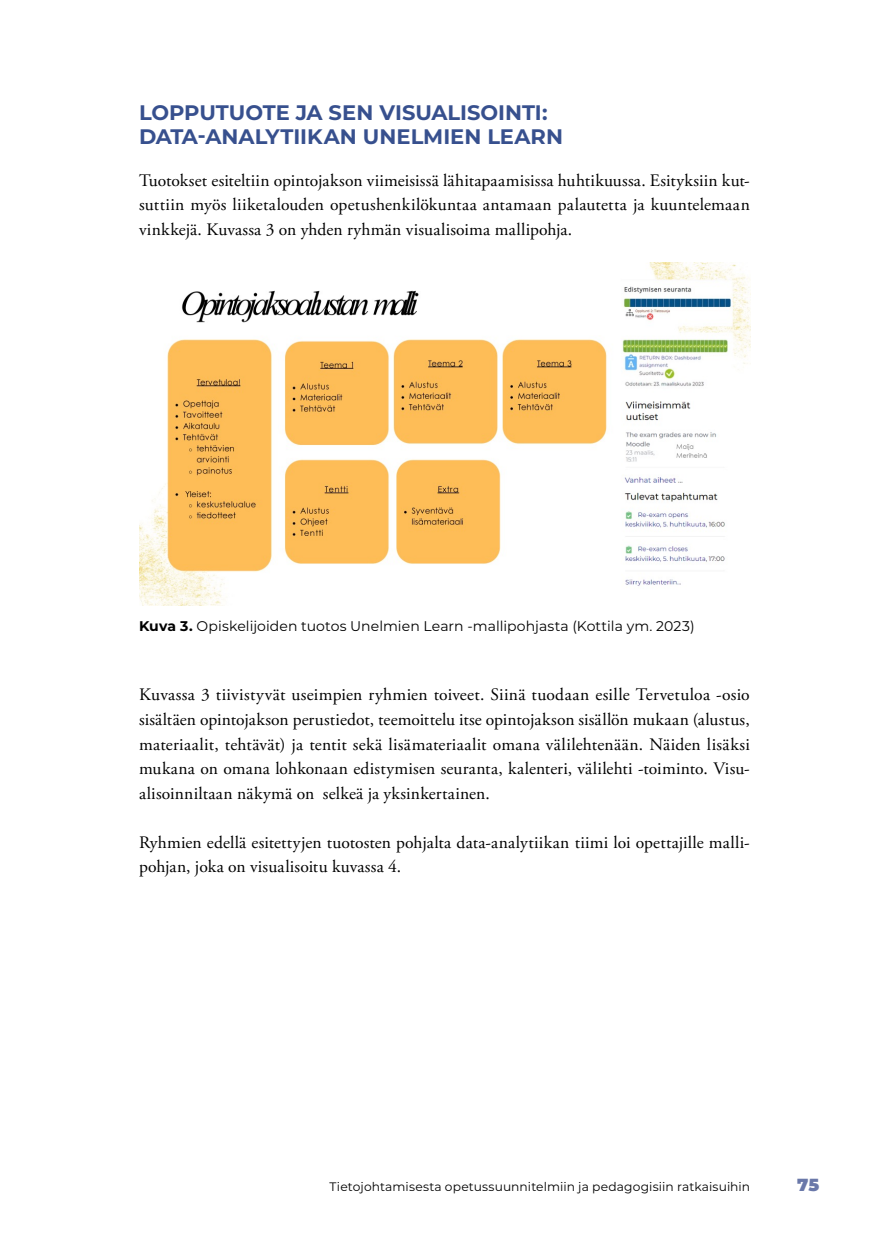
<style>
.page{position:relative;width:874px;height:1241px;background:#fff}
.page>*{position:absolute;margin:0;border:0;box-sizing:border-box;transform-origin:0 0}
.Väliotsikko{font:700 21px/24.5px "Montserrat";color:#37508e}
.Leipis_ei_sisennystä{font:17.5px/24.5px "Adobe Garamond Pro";letter-spacing:.01em;color:#000;text-align:justify}
.t1{font:900 17.5px "Montserrat";color:#6a78a9}
.kuvaaja_kuvateksti{font:14px "Montserrat";letter-spacing:.005em;color:#000}
.t2{font:12.25px "Montserrat";letter-spacing:.01em;color:#000}
.s1{font-weight:700}
</style>
<div class="page">
<img style="left:140px;top:262px;width:609px;height:343px">
<h2 class="Väliotsikko" style="left:139px;top:99px;width:425px">LOPPUTUOTE JA SEN VISUALISOINTI:<br>DATA-ANALYTIIKAN UNELMIEN LEARN</h2>
<p class="Leipis_ei_sisennystä" style="left:139px;top:168px;width:612px">Tuotokset esiteltiin opintojakson viimeisissä lähitapaamisissa huhtikuussa. Esityksiin kut&shy;suttiin myös liiketalouden opetushenkilökuntaa antamaan palautetta ja kuuntelemaan vinkkejä. Kuvassa 3 on yhden ryhmän visualisoima mallipohja.</p>
<p class="kuvaaja_kuvateksti" style="left:139px;top:616px;width:557px"><span class="s1">Kuva 3.</span> Opiskelijoiden tuotos Unelmien Learn -mallipohjasta (Kottila ym. 2023)</p>
<p class="Leipis_ei_sisennystä" style="left:139px;top:683px;width:612px">Kuvassa 3 tiivistyvät useimpien ryhmien toiveet. Siinä tuodaan esille Tervetuloa -osio sisältäen opintojakson perustiedot, teemoittelu itse opintojakson sisällön mukaan (alustus, materiaalit, tehtävät) ja tentit sekä lisämateriaalit omana välilehtenään. Näiden lisäksi mukana on omana lohkonaan edistymisen seuranta, kalenteri, välilehti -toiminto. Visu&shy;alisoinniltaan näkymä on selkeä ja yksinkertainen.</p>
<p class="Leipis_ei_sisennystä" style="left:139px;top:830px;width:612px">Ryhmien edellä esitettyjen tuotosten pohjalta data-analytiikan tiimi loi opettajille malli&shy;pohjan, joka on visualisoitu kuvassa 4.</p>
<p class="t2" style="left:329px;top:1177px;width:422px">Tietojohtamisesta opetussuunnitelmiin ja pedagogisiin ratkaisuihin</p>
<p class="t1" style="left:796px;top:1171px;width:24px">75</p>
</div>
